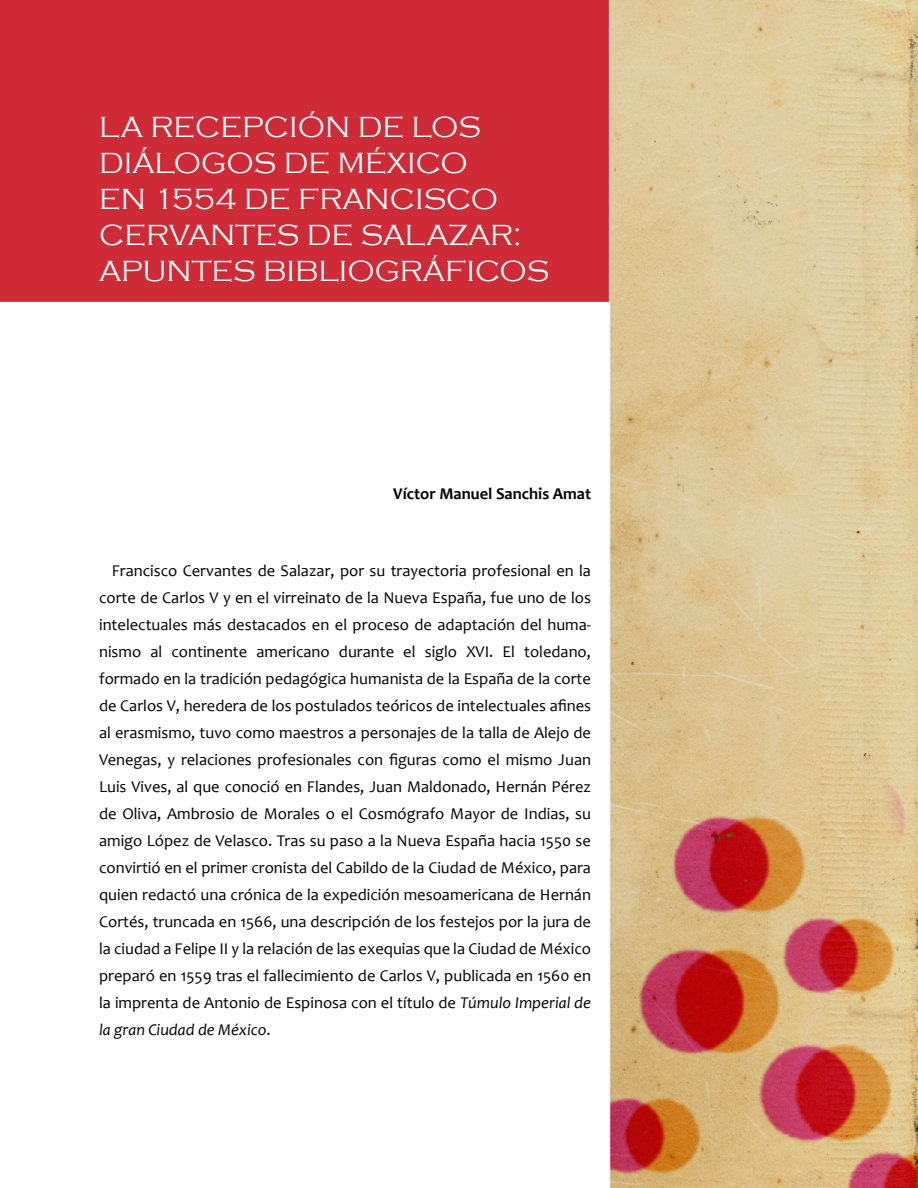
<style>
.page{position:relative;width:918px;height:1188px;background:#fff}
.page>*{position:absolute;margin:0;border:0;box-sizing:border-box;transform-origin:0 0}
.t1{font:300 30px/36px "Copperplate Gothic";color:#fff}
.t2{font:16.5px/27px "Candara";color:#000;text-align:justify}
.t3{font:700 16.5px "Candara";color:#000}
.s1{font-style:italic}
</style>
<div class="page">
<img style="left:609px;top:0;width:309px;height:1188px">
<div style="left:1px;top:1px;width:607px;height:300px;background:#cf2b37"></div>
<div style="left:0;top:0;width:609px;height:302px;border:2px solid #cf2b37"></div>
<h1 class="t1" style="left:99px;top:109px;width:452px">LA RECEPCIÓN DE LOS<br>DIÁLOGOS DE MÉXICO<br>EN 1554 DE FRANCISCO<br>CERVANTES DE SALAZAR:<br>APUNTES BIBLIOGRÁFICOS</h1>
<p class="t3" style="left:393px;top:483px;width:199px">Víctor Manuel Sanchis Amat</p>
<p class="t2" style="left:99px;top:557px;width:494px;text-indent:13px">Francisco Cervantes de Salazar, por su trayectoria profesional en la corte de Carlos V y en el virreinato de la Nueva España, fue uno de los intelectuales más destacados en el proceso de adaptación del huma&shy;nismo al continente americano durante el siglo XVI. El toledano, formado en la tradición pedagógica humanista de la España de la corte de Carlos V, heredera de los postulados teóricos de intelectuales afines al erasmismo, tuvo como maestros a personajes de la talla de Alejo de Venegas, y relaciones profesionales con figuras como el mismo Juan Luis Vives, al que conoció en Flandes, Juan Maldonado, Hernán Pérez de Oliva, Ambrosio de Morales o el Cosmógrafo Mayor de Indias, su amigo López de Velasco. Tras su paso a la Nueva España hacia 1550 se convirtió en el primer cronista del Cabildo de la Ciudad de México, para quien redactó una crónica de la expedición mesoamericana de Hernán Cortés, truncada en 1566, una descripción de los festejos por la jura de la ciudad a Felipe II y la relación de las exequias que la Ciudad de México preparó en 1559 tras el fallecimiento de Carlos V, publicada en 1560 en la imprenta de Antonio de Espinosa con el título de <span class="s1">Túmulo Imperial de la gran Ciudad de México</span>.</p>
</div>
